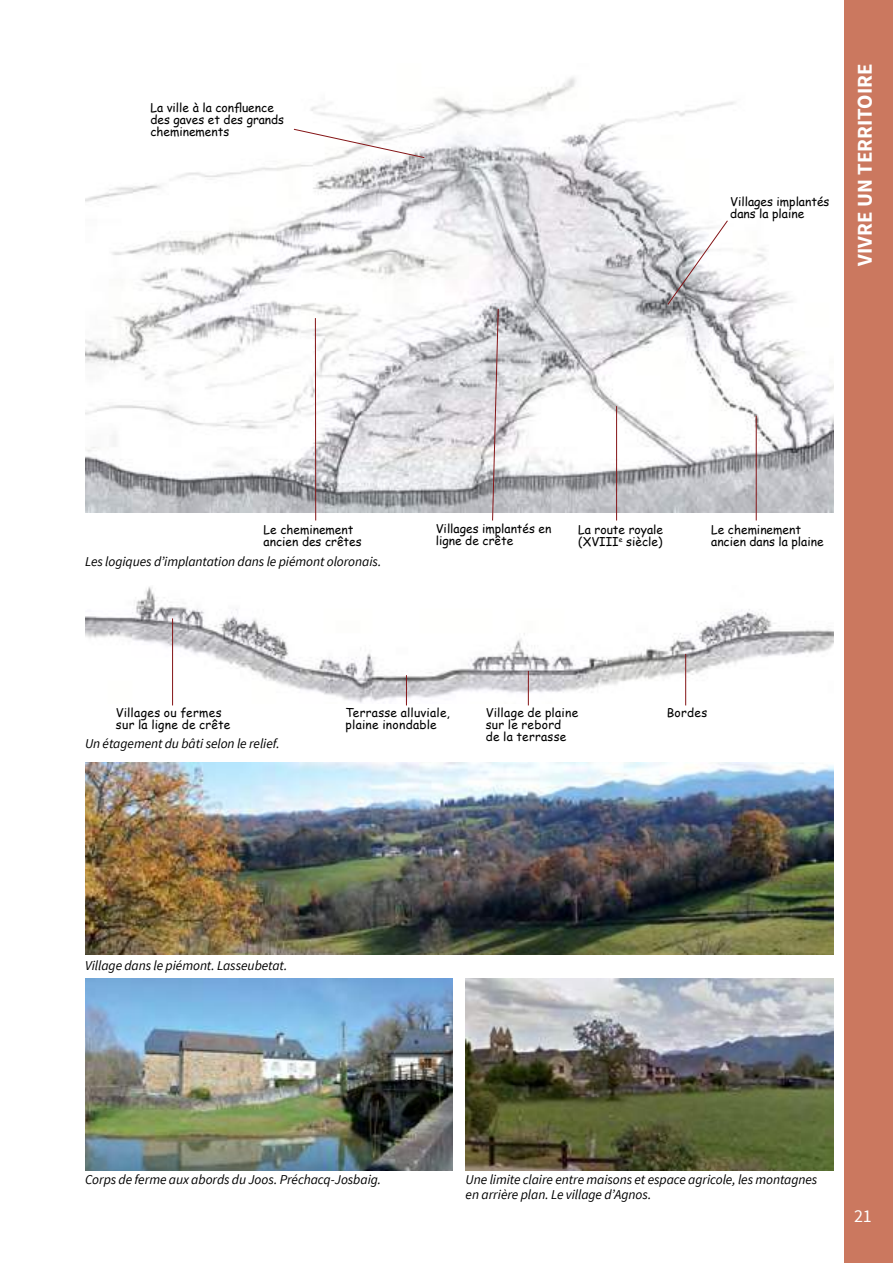
<style>
.page{position:relative;width:893px;height:1263px;background:#fff}
.page>*{position:absolute;margin:0;border:0;box-sizing:border-box;transform-origin:0 0}
.t1{font:700 21px "Source Sans Pro";color:#fff}
.t2{font:18px "Source Sans Pro";color:#fff}
.t3{font:italic 13.5px/15px "Source Sans Pro";letter-spacing:-.005em;color:#000}
.t4{font:12px/12px "Comic Sans MS";color:#000}
.t5{font:12px/12px "Comic Sans MS";letter-spacing:.02em;color:#000}
</style>
<div class="page">
<div style="left:844px;top:0;width:49px;height:1263px;background:#cb785f"></div>
<img style="left:85px;top:77px;width:748px;height:435px">
<img style="left:85px;top:586px;width:748px;height:118px">
<hr style="left:616px;top:406px;width:1px;height:114px;background:#841416">
<hr style="left:756px;top:416px;width:1px;height:104px;background:#841416">
<svg style="left:667px;top:220px;width:61px;height:85px"></svg>
<svg style="left:492px;top:308px;width:7px;height:213px"></svg>
<svg style="left:293px;top:128px;width:132px;height:30px"></svg>
<hr style="left:315px;top:318px;width:1px;height:202px;background:#841416">
<hr style="left:172px;top:618px;width:1px;height:87px;background:#841416">
<hr style="left:406px;top:675px;width:1px;height:30px;background:#841416">
<hr style="left:528px;top:671px;width:1px;height:34px;background:#841416">
<hr style="left:685px;top:654px;width:1px;height:51px;background:#841416">
<img style="left:85px;top:978px;width:368px;height:192px">
<img style="left:466px;top:978px;width:367px;height:192px">
<img style="left:85px;top:762px;width:748px;height:193px">
<p class="t4" style="left:150px;top:101px;width:135px">La ville à la confluence des gaves et des grands cheminements</p>
<p class="t4" style="left:730px;top:195px;width:101px">Villages implantés dans la plaine</p>
<h1 class="t1" style="left:851px;top:266px;width:203px;rotate:-90deg">Vivre un territoire</h1>
<p class="t4" style="left:264px;top:523px;width:100px">Le cheminement ancien des crêtes</p>
<p class="t4" style="left:436px;top:522px;width:117px">Villages implantés en ligne de crête</p>
<p class="t4" style="left:578px;top:523px;width:86px">La route royale (XVIII<sup>e</sup> siècle)</p>
<p class="t3" style="left:85px;top:554px;width:298px">Les logiques d’implantation dans le piémont oloronais.</p>
<p class="t4" style="left:711px;top:523px;width:114px">Le cheminement ancien dans la plaine</p>
<p class="t5" style="left:116px;top:706px;width:116px">Villages ou fermes sur la ligne de crête</p>
<p class="t5" style="left:345px;top:706px;width:106px">Terrasse alluviale, plaine inondable</p>
<p class="t5" style="left:486px;top:706px;width:94px">Village de plaine sur le rebord<br>de la terrasse</p>
<p class="t4" style="left:667px;top:706px;width:42px">Bordes</p>
<p class="t3" style="left:85px;top:736px;width:196px">Un étagement du bâti selon le relief.</p>
<p class="t3" style="left:85px;top:958px;width:204px">Village dans le piémont. Lasseubetat.</p>
<p class="t3" style="left:85px;top:1172px;width:298px">Corps de ferme aux abords du Joos. Préchacq-Josbaig.</p>
<p class="t3" style="left:466px;top:1172px;width:353px">Une limite claire entre maisons et espace agricole, les montagnes en arrière plan. Le village d’Agnos.</p>
<h2 class="t2" style="left:854px;top:1204px;width:19px">21</h2>
</div>
